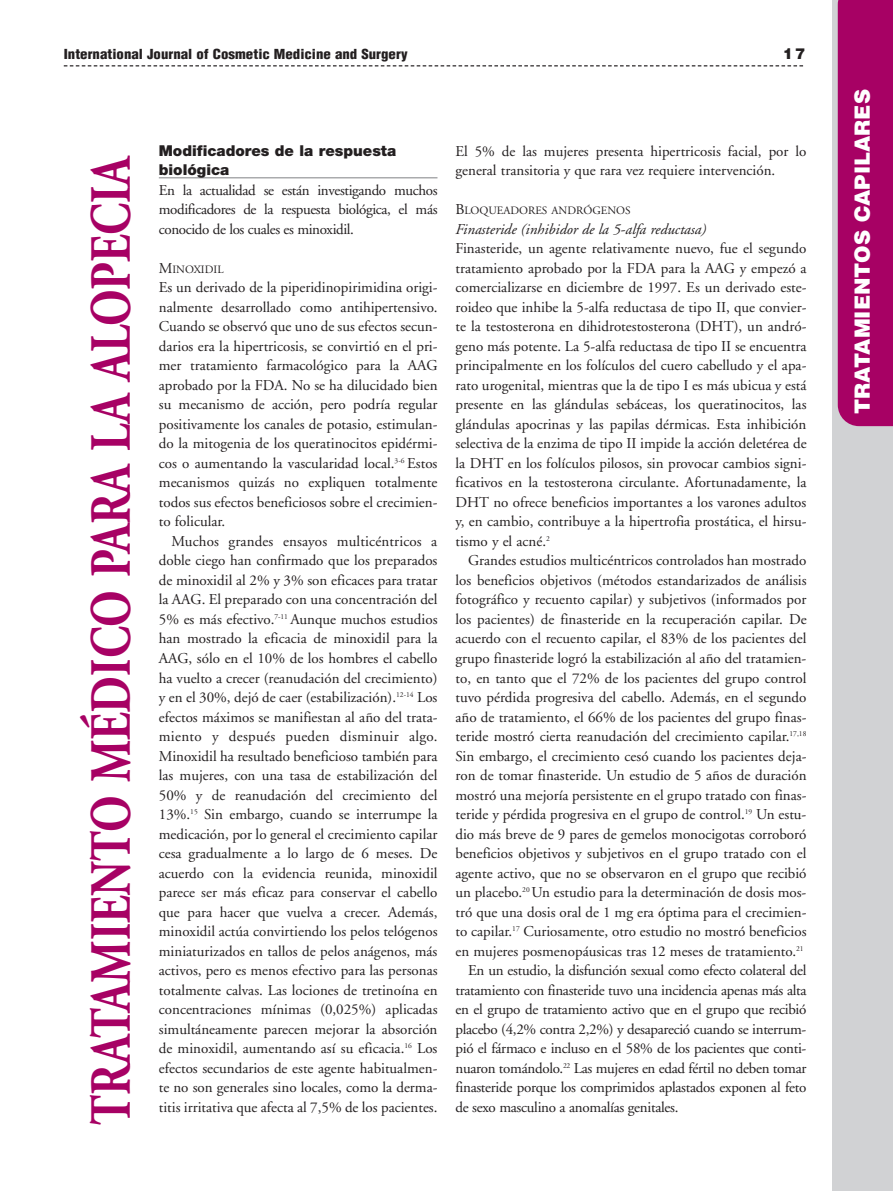
<style>
.page{position:relative;width:893px;height:1191px;background:#fff}
.page>*{position:absolute;margin:0;border:0;box-sizing:border-box;transform-origin:0 0}
.t1{font:700 58.2px "Adobe Garamond";color:#a70164;scale:.8 1}
.t2{font:900 21px "Helvetica";color:#fff}
.t3{font:15px/19.5px "Adobe Garamond";color:#231f20;text-align:justify}
.t4{font:italic 15px "Adobe Garamond";color:#231f20}
.t5{font:900 15px/19.5px "Helvetica Neue";color:#231f20}
.t6{font:15px "Adobe Garamond";letter-spacing:-.02em;color:#231f20}
.t7{font:900 15px "Helvetica";color:#231f20}
.t8{font:900 condensed 13.5px "Helvetica";color:#231f20;scale:1.1 1}
.t9{font:11.25px "Adobe Garamond";color:#231f20}
.s1{font-size:15px}
</style>
<div class="page">
<div style="left:832px;top:0;width:61px;height:1191px;background:#d1d2d4"></div>
<div style="left:838px;top:0;width:55px;height:426px;background:#a70164"></div>
<svg style="left:64px;top:65px;width:739px;height:1px"></svg>
<hr style="left:159px;top:178px;width:278px;height:1px;background:#808285">
<p class="t8" style="left:64px;top:49px;width:314px">International Journal of Cosmetic Medicine and Surgery</p>
<p class="t7" style="left:783px;top:48px;width:24px">17</p>
<h1 class="t1" style="left:88px;top:1124px;width:1215px;rotate:-90deg">TRATAMIENTO MÉDICO PARA LA ALOPECIA</h1>
<p class="t5" style="left:159px;top:142px;width:239px">Modificadores de la respuesta biológica</p>
<p class="t3" style="left:159px;top:182px;width:280px">En la actualidad se están investigando muchos modificadores de la respuesta biológica, el más conocido de los cuales es minoxidil.</p>
<p class="t9" style="left:159px;top:265px;width:66px"><span class="s1">M</span>INOXIDIL</p>
<p class="t3" style="left:159px;top:279px;width:280px">Es un derivado de la piperidinopirimidina origi&shy;nalmente desarrollado como antihipertensivo.<br>Cuando se observó que uno de sus efectos secun&shy;darios era la hipertricosis, se convirtió en el pri&shy;mer tratamiento farmacológico para la AAG aprobado por la FDA. No se ha dilucidado bien su mecanismo de acción, pero podría regular positivamente los canales de potasio, estimulan&shy;do la mitogenia de los queratinocitos epidérmi&shy;cos o aumentando la vascularidad local.<sup>3-6</sup> Estos mecanismos quizás no expliquen totalmente todos sus efectos beneficiosos sobre el crecimien&shy;to folicular.</p>
<p class="t3" style="left:159px;top:533px;width:280px;text-indent:13px">Muchos grandes ensayos multicéntricos a doble ciego han confirmado que los preparados de minoxidil al 2% y 3% son eficaces para tratar la AAG. El preparado con una concentración del 5% es más efectivo.<sup>7-11</sup> Aunque muchos estudios han mostrado la eficacia de minoxidil para la AAG, sólo en el 10% de los hombres el cabello ha vuelto a crecer (reanudación del crecimiento) y en el 30%, dejó de caer (estabilización).<sup>12-14</sup> Los efectos máximos se manifiestan al año del trata&shy;miento y después pueden disminuir algo.<br>Minoxidil ha resultado beneficioso también para las mujeres, con una tasa de estabilización del 50% y de reanudación del crecimiento del 13%.<sup>15</sup> Sin embargo, cuando se interrumpe la medicación, por lo general el crecimiento capilar cesa gradualmente a lo largo de 6 meses. De acuerdo con la evidencia reunida, minoxidil parece ser más eficaz para conservar el cabello que para hacer que vuelva a crecer. Además, minoxidil actúa convirtiendo los pelos telógenos miniaturizados en tallos de pelos anágenos, más activos, pero es menos efectivo para las personas totalmente calvas. Las lociones de tretinoína en concentraciones mínimas (0,025%) aplicadas simultáneamente parecen mejorar la absorción de minoxidil, aumentando así su eficacia.<sup>16</sup> Los efectos secundarios de este agente habitualmen&shy;te no son generales sino locales, como la derma&shy;titis irritativa que afecta al 7,5% de los pacientes.</p>
<p class="t3" style="left:455px;top:143px;width:352px">El 5% de las mujeres presenta hipertricosis facial, por lo general transitoria y que rara vez requiere intervención.</p>
<p class="t9" style="left:455px;top:206px;width:177px"><span class="s1">B</span>LOQUEADORES ANDRÓGENOS</p>
<p class="t4" style="left:455px;top:223px;width:252px">Finasteride (inhibidor de la 5-alfa reductasa)</p>
<p class="t3" style="left:455px;top:240px;width:353px">Finasteride, un agente relativamente nuevo, fue el segundo tratamiento aprobado por la FDA para la AAG y empezó a comercializarse en diciembre de 1997. Es un derivado este&shy;roideo que inhibe la 5-alfa reductasa de tipo II, que convier&shy;te la testosterona en dihidrotestosterona (DHT), un andró&shy;geno más potente. La 5-alfa reductasa de tipo II se encuentra principalmente en los folículos del cuero cabelludo y el apa&shy;rato urogenital, mientras que la de tipo I es más ubicua y está presente en las glándulas sebáceas, los queratinocitos, las glándulas apocrinas y las papilas dérmicas. Esta inhibición selectiva de la enzima de tipo II impide la acción deletérea de la DHT en los folículos pilosos, sin provocar cambios signi&shy;ficativos en la testosterona circulante. Afortunadamente, la DHT no ofrece beneficios importantes a los varones adultos y, en cambio, contribuye a la hipertrofia prostática, el hirsu&shy;tismo y el acné.<sup>2</sup></p>
<p class="t3" style="left:455px;top:552px;width:353px;text-align:right">Grandes estudios multicéntricos controlados han mostrado los beneficios objetivos (métodos estandarizados de análisis fotográfico y recuento capilar) y subjetivos (informados por los pacientes) de finasteride en la recuperación capilar. De acuerdo con el recuento capilar, el 83% de los pacientes del grupo finasteride logró la estabilización al año del tratamien&shy;to, en tanto que el 72% de los pacientes del grupo control tuvo pérdida progresiva del cabello. Además, en el segundo año de tratamiento, el 66% de los pacientes del grupo finas&shy;teride mostró cierta reanudación del crecimiento capilar.<sup>17,18<br></sup>Sin embargo, el crecimiento cesó cuando los pacientes deja&shy;ron de tomar finasteride. Un estudio de 5 años de duración mostró una mejoría persistente en el grupo tratado con finas&shy;teride y pérdida progresiva en el grupo de control.<sup>19</sup> Un estu&shy;dio más breve de 9 pares de gemelos monocigotas corroboró beneficios objetivos y subjetivos en el grupo tratado con el agente activo, que no se observaron en el grupo que recibió un placebo.<sup>20</sup> Un estudio para la determinación de dosis mos&shy;tró que una dosis oral de 1 mg era óptima para el crecimien&shy;to capilar.<sup>17</sup> Curiosamente, otro estudio no mostró beneficios en mujeres posmenopáusicas tras 12 meses de tratamiento.<sup>21<br></sup>En un estudio, la disfunción sexual como efecto colateral del tratamiento con finasteride tuvo una incidencia apenas más alta en el grupo de tratamiento activo que en el grupo que recibió placebo (4,2% contra 2,2%) y desapareció cuando se interrum&shy;pió el fármaco e incluso en el 58% de los pacientes que conti&shy;nuaron tomándolo.<sup>22</sup> Las mujeres en edad fértil no deben tomar finasteride porque los comprimidos aplastados exponen al feto</p>
<p class="t6" style="left:455px;top:1101px;width:224px">de sexo masculino a anomalías genitales.</p>
<h2 class="t2" style="left:855px;top:414px;width:326px;rotate:-90deg">TRATAMIENTOS CAPILARES</h2>
</div>
